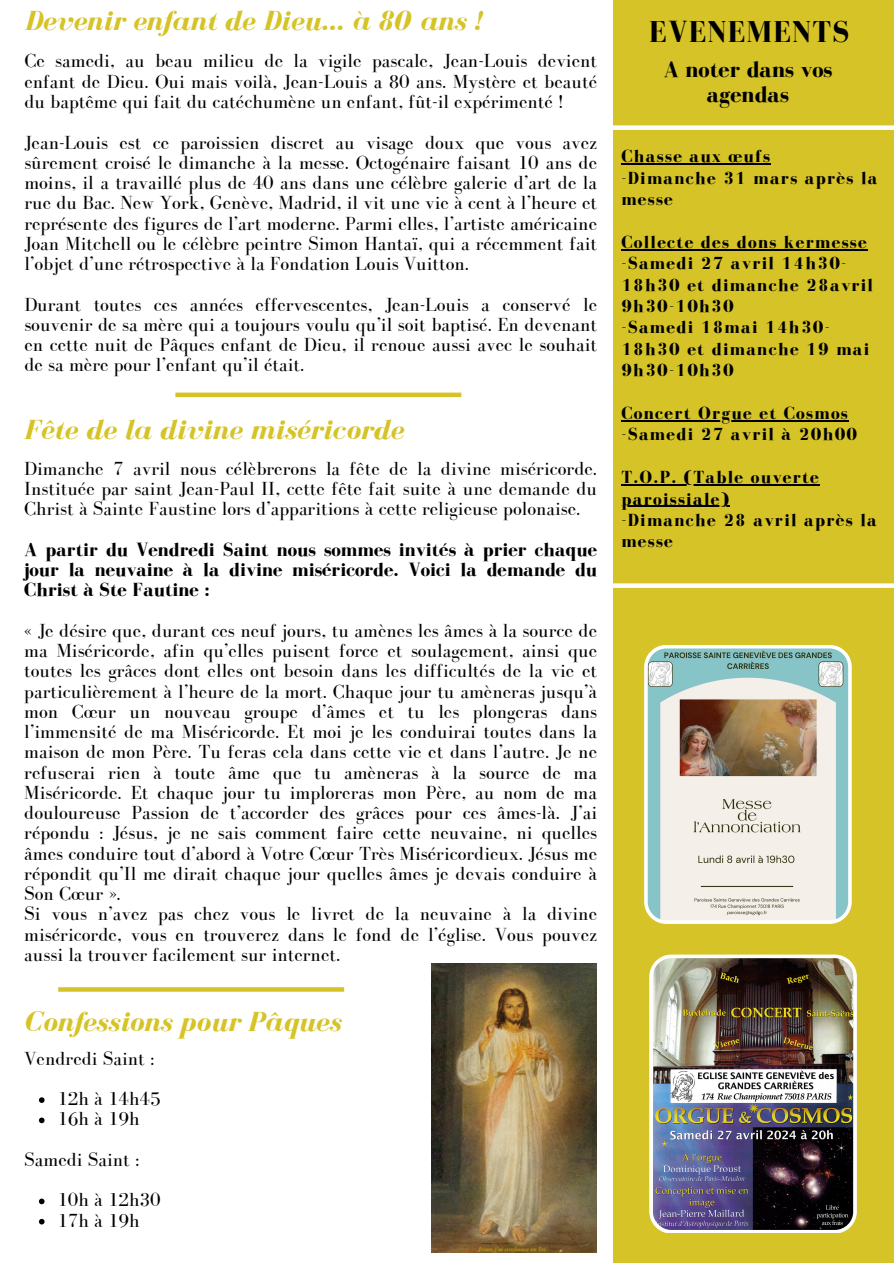
<style>
.page{position:relative;width:894px;height:1264px;background:#fff}
.page>*{position:absolute;margin:0;border:0;box-sizing:border-box;transform-origin:0 0}
.t1{font:700 30.9px "Bodoni FLF";letter-spacing:.04em;color:#000}
.t2{font:italic 700 28.5px "Bodoni FLF";color:#d6c327}
.t3{font:700 23.1px/24.8px "Bodoni FLF";color:#000;text-align:center}
.t4{font:19.5px/20.2px "Bodoni FLF";color:#000;text-align:justify}
.t5{font:700 19.5px/20.2px "Bodoni FLF";color:#000;text-align:justify}
.t6{font:700 18px/21.3px "Bodoni FLF";letter-spacing:.07em;color:#000}
</style>
<div class="page">
<div style="left:612px;top:0;width:281px;height:1262px;background:#d6c327"></div>
<div style="left:612px;top:125px;width:281px;height:5px;background:#fff"></div>
<hr style="left:621px;top:163px;width:150px;height:2px;background:#000">
<hr style="left:621px;top:249px;width:246px;height:1px;background:#000">
<hr style="left:621px;top:420px;width:228px;height:1px;background:#000">
<hr style="left:621px;top:484px;width:199px;height:1px;background:#000">
<hr style="left:621px;top:505px;width:109px;height:2px;background:#000">
<div style="left:612px;top:583px;width:281px;height:5px;background:#fff"></div>
<img style="left:649px;top:954px;width:207px;height:279px">
<div style="left:175px;top:392px;width:286px;height:5px;background:#d6c327"></div>
<svg style="left:58px;top:987px;width:286px;height:4px"></svg>
<svg style="left:644px;top:645px;width:207px;height:278px;background:#c6c9bf"></svg>
<img style="left:431px;top:963px;width:165px;height:289px">
<svg style="left:39px;top:1097px;width:6px;height:5px"></svg>
<svg style="left:39px;top:1117px;width:6px;height:6px"></svg>
<svg style="left:39px;top:1198px;width:6px;height:6px"></svg>
<svg style="left:39px;top:1218px;width:6px;height:6px"></svg>
<h4 class="t2" style="left:24px;top:6px;width:458px">Devenir enfant de Dieu… à 80 ans !</h4>
<h4 class="t4" style="left:24px;top:51px;width:574px">Ce samedi, au beau milieu de la vigile pascale, Jean-Louis devient enfant de Dieu. Oui mais voilà, Jean-Louis a 80 ans. Mystère et beauté du baptême qui fait du catéchumène un enfant, fût-il expérimenté !</h4>
<h4 class="t4" style="left:24px;top:132px;width:574px">Jean-Louis est ce paroissien discret au visage doux que vous avez sûrement croisé le dimanche à la messe. Octogénaire faisant 10 ans de moins, il a travaillé plus de 40 ans dans une célèbre galerie d’art de la rue du Bac. New York, Genève, Madrid, il vit une vie à cent à l’heure et représente des figures de l’art moderne. Parmi elles, l’artiste américaine Joan Mitchell ou le célèbre peintre Simon Hantaï, qui a récemment fait l’objet d’une rétrospective à la Fondation Louis Vuitton.</h4>
<p class="t4" style="left:24px;top:294px;width:574px">Durant toutes ces années effervescentes, Jean-Louis a conservé le souvenir de sa mère qui a toujours voulu qu’il soit baptisé. En devenant en cette nuit de Pâques enfant de Dieu, il renoue aussi avec le souhait de sa mère pour l’enfant qu’il était.</p>
<p class="t2" style="left:24px;top:414px;width:381px">Fête de la divine miséricorde</p>
<p class="t4" style="left:24px;top:458px;width:574px">Dimanche 7 avril nous célèbrerons la fête de la divine miséricorde.<br>Instituée par saint Jean-Paul II, cette fête fait suite à une demande du Christ à Sainte Faustine lors d’apparitions à cette religieuse polonaise.</p>
<h1 class="t5" style="left:24px;top:539px;width:574px">A partir du Vendredi Saint nous sommes invités à prier chaque jour la neuvaine à la divine miséricorde. Voici la demande du Christ à Ste Fautine :</h1>
<h3 class="t4" style="left:24px;top:620px;width:574px;text-align:left">« Je désire que, durant ces neuf jours, tu amènes les âmes à la source de ma Miséricorde, afin qu’elles puisent force et soulagement, ainsi que toutes les grâces dont elles ont besoin dans les difficultés de la vie et particulièrement à l’heure de la mort. Chaque jour tu amèneras jusqu’à mon Cœur un nouveau groupe d’âmes et tu les plongeras dans l’immensité de ma Miséricorde. Et moi je les conduirai toutes dans la maison de mon Père. Tu feras cela dans cette vie et dans l’autre. Je ne refuserai rien à toute âme que tu amèneras à la source de ma Miséricorde. Et chaque jour tu imploreras mon Père, au nom de ma douloureuse Passion de t’accorder des grâces pour ces âmes-là. J’ai répondu : Jésus, je ne sais comment faire cette neuvaine, ni quelles âmes conduire tout d’abord à Votre Cœur Très Miséricordieux. Jésus me répondit qu’Il me dirait chaque jour quelles âmes je devais conduire à Son Cœur ».<br>Si vous n’avez pas chez vous le livret de la neuvaine à la divine miséricorde, vous en trouverez dans le fond de l’église. Vous pouvez aussi la trouver facilement sur internet.</h3>
<h4 class="t2" style="left:24px;top:1006px;width:318px">Confessions pour Pâques</h4>
<h4 class="t4" style="left:24px;top:1047px;width:132px">Vendredi Saint :</h4>
<h4 class="t4" style="left:57px;top:1088px;width:105px">12h à 14h45</h4>
<h4 class="t4" style="left:57px;top:1108px;width:84px">16h à 19h</h4>
<p class="t4" style="left:24px;top:1149px;width:117px">Samedi Saint :</p>
<p class="t4" style="left:57px;top:1189px;width:105px">10h à 12h30<br>17h à 19h</p>
<p class="t1" style="left:649px;top:15px;width:202px">EVENEMENTS</p>
<p class="t3" style="left:663px;top:57px;width:170px">A noter dans vos agendas</p>
<h2 class="t6" style="left:621px;top:146px;width:257px">Chasse aux œufs<br>-Dimanche 31 mars après la messe</h2>
<h4 class="t6" style="left:621px;top:231px;width:253px">Collecte des dons kermesse -Samedi 27 avril 14h30-<br>18h30 et dimanche 28avril<br>9h30-10h30<br>-Samedi 18mai 14h30-<br>18h30 et dimanche 19 mai<br>9h30-10h30</h4>
<h4 class="t6" style="left:621px;top:402px;width:237px">Concert Orgue et Cosmos -Samedi 27 avril à 20h00</h4>
<h4 class="t6" style="left:621px;top:466px;width:199px">T.O.P. (Table ouverte</h4>
<h2 class="t6" style="left:621px;top:488px;width:257px">paroissiale)<br>-Dimanche 28 avril après la messe</h2>
</div>
